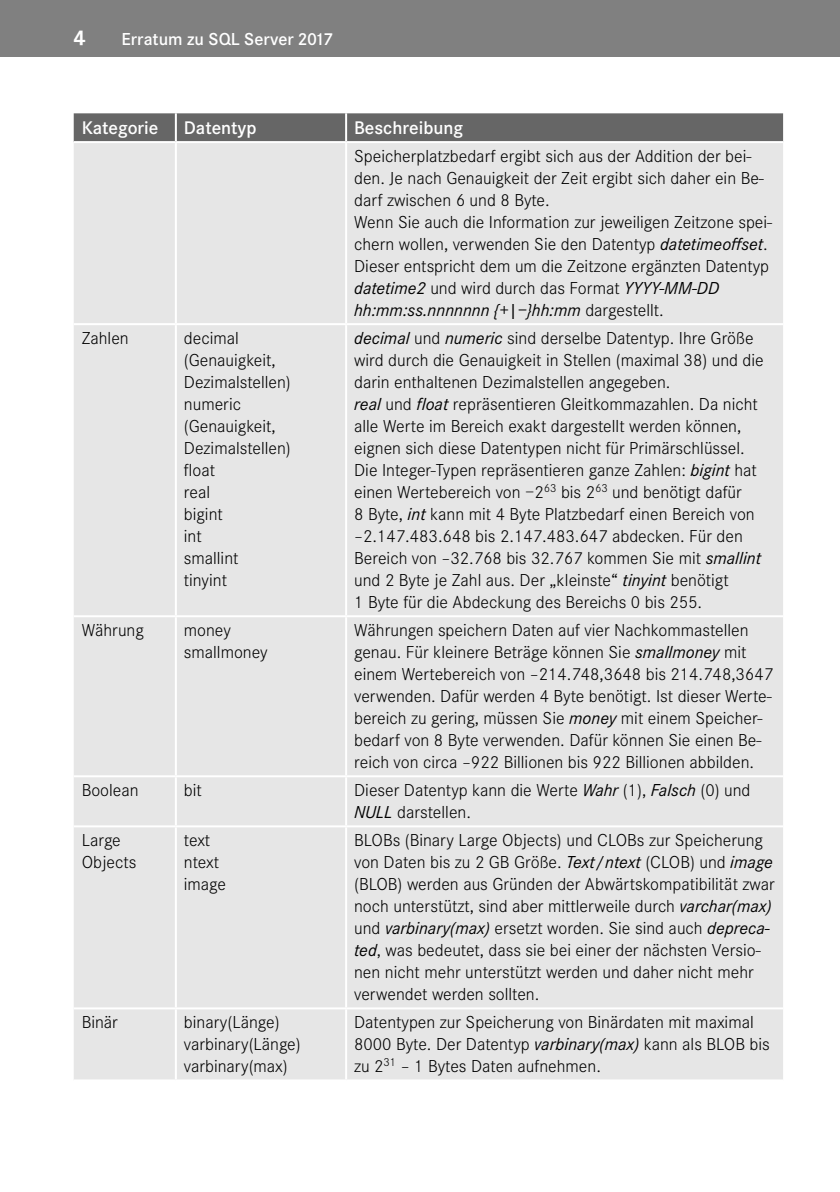
<style>
.page{position:relative;width:840px;height:1192px;background:#fff}
.page>*{position:absolute;margin:0;border:0;box-sizing:border-box;transform-origin:0 0}
.t1{font:700 22px "Corporate S Pro";color:#fff}
.t2{font:600 19px "Corporate S Pro";color:#fff}
.t3{font:300 18px/22px "Corporate S Pro";color:#000}
.t4{font:600 18px "Corporate S Pro";color:#fff}
.s1{font-weight:400;font-style:italic}
</style>
<div class="page">
<div style="left:0;top:0;width:839px;height:57px;background:#808080"></div>
<hr style="left:839px;top:0;width:1px;height:57px;background:#808080">
<div style="left:74px;top:113px;width:708px;height:28px;background:#666"></div>
<div style="left:74px;top:143px;width:708px;height:936px;background:#e6e6e6"></div>
<hr style="left:175px;top:113px;width:2px;height:28px;background:#fff">
<hr style="left:345px;top:113px;width:2px;height:28px;background:#fff">
<hr style="left:175px;top:143px;width:2px;height:180px;background:#fff">
<hr style="left:345px;top:143px;width:2px;height:180px;background:#fff">
<hr style="left:74px;top:323px;width:102px;height:2px;background:#fff">
<hr style="left:176px;top:323px;width:170px;height:2px;background:#fff">
<hr style="left:175px;top:325px;width:2px;height:290px;background:#fff">
<hr style="left:346px;top:323px;width:436px;height:2px;background:#fff">
<hr style="left:345px;top:325px;width:2px;height:290px;background:#fff">
<hr style="left:74px;top:615px;width:102px;height:2px;background:#fff">
<hr style="left:176px;top:615px;width:170px;height:2px;background:#fff">
<hr style="left:175px;top:617px;width:2px;height:158px;background:#fff">
<hr style="left:346px;top:615px;width:436px;height:2px;background:#fff">
<hr style="left:345px;top:617px;width:2px;height:158px;background:#fff">
<hr style="left:74px;top:775px;width:102px;height:2px;background:#fff">
<hr style="left:176px;top:775px;width:170px;height:2px;background:#fff">
<hr style="left:175px;top:777px;width:2px;height:48px;background:#fff">
<hr style="left:346px;top:775px;width:436px;height:2px;background:#fff">
<hr style="left:345px;top:777px;width:2px;height:48px;background:#fff">
<hr style="left:74px;top:825px;width:102px;height:2px;background:#fff">
<hr style="left:176px;top:825px;width:170px;height:2px;background:#fff">
<hr style="left:175px;top:827px;width:2px;height:180px;background:#fff">
<hr style="left:346px;top:825px;width:436px;height:2px;background:#fff">
<hr style="left:345px;top:827px;width:2px;height:180px;background:#fff">
<hr style="left:74px;top:1007px;width:102px;height:2px;background:#fff">
<hr style="left:176px;top:1007px;width:170px;height:2px;background:#fff">
<hr style="left:175px;top:1009px;width:2px;height:70px;background:#fff">
<hr style="left:346px;top:1007px;width:436px;height:2px;background:#fff">
<hr style="left:345px;top:1009px;width:2px;height:70px;background:#fff">
<p class="t1" style="left:74px;top:31px;width:13px">4</p>
<p class="t4" style="left:121px;top:33px;width:211px">Erratum zu SQL Server 2017</p>
<p class="t2" style="left:82px;top:121px;width:78px">Kategorie</p>
<p class="t2" style="left:184px;top:121px;width:74px">Datentyp</p>
<p class="t2" style="left:354px;top:121px;width:110px">Beschreibung</p>
<p class="t3" style="left:354px;top:147px;width:419px">Speicherplatzbedarf ergibt sich aus der Addition der bei&shy;den. Je nach Genauigkeit der Zeit ergibt sich daher ein Be&shy;darf zwischen 6 und 8 Byte.<br>Wenn Sie auch die Information zur jeweiligen Zeitzone spei&shy;chern wollen, verwenden Sie den Datentyp <span class="s1">datetimeoffset</span>.<br>Dieser entspricht dem um die Zeitzone ergänzten Datentyp <span class="s1">datetime2</span> und wird durch das Format <span class="s1">YYYY-MM-DD hh:mm:ss.nnnnnnn {+|−}hh:mm</span> dargestellt.</p>
<p class="t3" style="left:82px;top:329px;width:49px">Zahlen</p>
<p class="t3" style="left:184px;top:329px;width:108px">decimal (Genauigkeit,<br>Dezimalstellen) numeric (Genauigkeit,<br>Dezimalstellen) float<br>real<br>bigint<br>int<br>smallint<br>tinyint</p>
<p class="t3" style="left:354px;top:329px;width:411px"><span class="s1">decimal</span> und <span class="s1">numeric</span> sind derselbe Datentyp. Ihre Größe wird durch die Genauigkeit in Stellen (maximal 38) und die darin enthaltenen Dezimalstellen angegeben.<br><span class="s1">real</span> und <span class="s1">float</span> repräsentieren Gleitkommazahlen. Da nicht alle Werte im Bereich exakt dargestellt werden können, eignen sich diese Datentypen nicht für Primärschlüssel.<br>Die Integer-Typen repräsentieren ganze Zahlen: <span class="s1">bigint</span> hat einen Wertebereich von −2<sup>63</sup> bis 2<sup>63</sup> und benötigt dafür<br>8 Byte, <span class="s1">int</span> kann mit 4 Byte Platzbedarf einen Bereich von –2.147.483.648 bis 2.147.483.647 abdecken. Für den Bereich von –32.768 bis 32.767 kommen Sie mit <span class="s1">smallint </span>und 2 Byte je Zahl aus. Der „kleinste“ <span class="s1">tinyint</span> benötigt<br>1 Byte für die Abdeckung des Bereichs 0 bis 255.</p>
<p class="t3" style="left:82px;top:621px;width:64px">Währung</p>
<p class="t3" style="left:184px;top:621px;width:85px">money smallmoney</p>
<p class="t3" style="left:354px;top:621px;width:420px">Währungen speichern Daten auf vier Nachkommastellen genau. Für kleinere Beträge können Sie <span class="s1">smallmoney</span> mit einem Wertebereich von –214.748,3648 bis 214.748,3647 verwenden. Dafür werden 4 Byte benötigt. Ist dieser Werte&shy;bereich zu gering, müssen Sie <span class="s1">money</span> mit einem Speicher&shy;bedarf von 8 Byte verwenden. Dafür können Sie einen Be&shy;reich von circa –922 Billionen bis 922 Billionen abbilden.</p>
<p class="t3" style="left:82px;top:781px;width:58px">Boolean</p>
<p class="t3" style="left:184px;top:781px;width:19px">bit</p>
<p class="t3" style="left:354px;top:781px;width:397px">Dieser Datentyp kann die Werte <span class="s1">Wahr</span> (1), <span class="s1">Falsch</span> (0) und<br><span class="s1">NULL</span> darstellen.</p>
<p class="t3" style="left:82px;top:831px;width:56px">Large<br>Objects</p>
<p class="t3" style="left:184px;top:831px;width:44px">text ntext image</p>
<p class="t3" style="left:354px;top:831px;width:422px">BLOBs (Binary Large Objects) und CLOBs zur Speicherung von Daten bis zu 2 GB Größe. <span class="s1">Text</span>/<span class="s1">ntext</span> (CLOB) und <span class="s1">image </span>(BLOB) werden aus Gründen der Abwärtskompatibilität zwar noch unterstützt, sind aber mittlerweile durch <span class="s1">varchar(max) </span>und <span class="s1">varbinary(max)</span> ersetzt worden. Sie sind auch <span class="s1">depreca&shy;ted</span>, was bedeutet, dass sie bei einer der nächsten Versio&shy;nen nicht mehr unterstützt werden und daher nicht mehr verwendet werden sollten.</p>
<p class="t3" style="left:82px;top:1013px;width:38px">Binär</p>
<p class="t3" style="left:184px;top:1013px;width:118px">binary(Länge) varbinary(Länge) varbinary(max)</p>
<p class="t3" style="left:354px;top:1013px;width:417px">Datentypen zur Speicherung von Binärdaten mit maximal<br>8000 Byte. Der Datentyp <span class="s1">varbinary(max)</span> kann als BLOB bis zu 2<sup>31</sup> – 1 Bytes Daten aufnehmen.</p>
</div>
